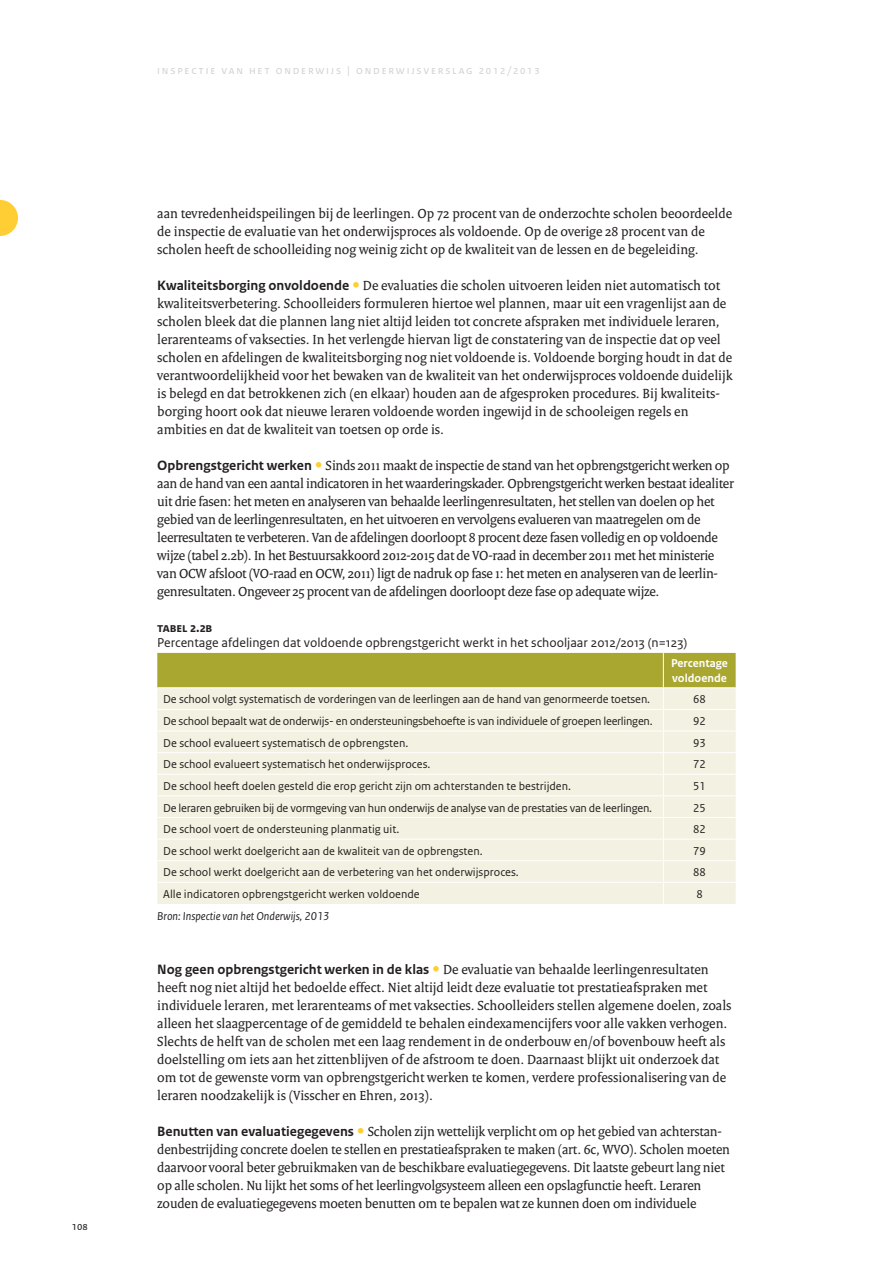
<style>
.page{position:relative;width:893px;height:1263px;background:#fff}
.page>*{position:absolute;margin:0;border:0;box-sizing:border-box;transform-origin:0 0}
.t1{font:14.25px/18px "Rijksoverheid Serif";color:#231f20}
.t2{font:14.25px/18px "Rijksoverheid Serif";letter-spacing:-.02em;color:#231f20}
.t3{font:13.5px "Rijksoverheid Sans Text";color:#231f20}
.t4{font:700 13.5px "Rijksoverheid Sans Text";color:#231f20}
.t5{font:12px "Rijksoverheid Sans Text";color:#231f20}
.t6{font:12px "Rijksoverheid Sans Text";letter-spacing:-.02em;color:#231f20}
.t7{font:12px "Rijksoverheid Sans Text";letter-spacing:.15em;color:#d1d4d3}
.t8{font:italic 12px "Rijksoverheid Sans Text";color:#231f20}
.t9{font:700 12px/15px "Rijksoverheid Sans Text";color:#fff}
.s1{font-family:"Rijksoverheid Sans Text";font-weight:700}
</style>
<div class="page">
<svg style="left:0;top:200px;width:18px;height:36px"></svg>
<svg style="left:157px;top:653px;width:579px;height:251px;background:#e9e7ca"></svg>
<p class="t5" style="left:72px;top:1221px;width:18px">108</p>
<p class="t7" style="left:157px;top:65px;width:384px">INSPECTIE VAN HET ONDERWIJS | ONDERWIJSVERSLAG 2012/2013</p>
<p class="t1" style="left:157px;top:206px;width:576px">aan tevredenheidspeilingen bij de leerlingen. Op 72 procent van de onderzochte scholen beoordeelde de inspectie de evaluatie van het onderwijsproces als voldoende. Op de overige 28 procent van de scholen heeft de schoolleiding nog weinig zicht op de kwaliteit van de lessen en de begeleiding.</p>
<p class="t1" style="left:157px;top:278px;width:577px"><span class="s1">Kwaliteitsborging onvoldoende</span> De evaluaties die scholen uitvoeren leiden niet automatisch tot kwaliteitsverbetering. Schoolleiders formuleren hiertoe wel plannen, maar uit een vragenlijst aan de scholen bleek dat die plannen lang niet altijd leiden tot concrete afspraken met individuele leraren, lerarenteams of vaksecties. In het verlengde hiervan ligt de constatering van de inspectie dat op veel scholen en afdelingen de kwaliteitsborging nog niet voldoende is. Voldoende borging houdt in dat de verantwoordelijkheid voor het bewaken van de kwaliteit van het onderwijsproces voldoende duidelijk is belegd en dat betrokkenen zich (en elkaar) houden aan de afgesproken procedures. Bij kwaliteits&shy;borging hoort ook dat nieuwe leraren voldoende worden ingewijd in de schooleigen regels en ambities en dat de kwaliteit van toetsen op orde is.</p>
<p class="t2" style="left:157px;top:457px;width:578px"><span class="s1">Opbrengstgericht werken</span> Sinds 2011 maakt de inspectie de stand van het opbrengstgericht werken op aan de hand van een aantal indicatoren in het waarderingskader. Opbrengstgericht werken bestaat idealiter uit drie fasen: het meten en analyseren van behaalde leerlingenresultaten, het stellen van doelen op het gebied van de leerlingenresultaten, en het uitvoeren en vervolgens evalueren van maatregelen om de leerresultaten te verbeteren. Van de afdelingen doorloopt 8 procent deze fasen volledig en op voldoende wijze (tabel 2.2b). In het Bestuursakkoord 2012-2015 dat de VO-raad in december 2011 met het ministerie van OCW afsloot (VO-raad en OCW, 2011) ligt de nadruk op fase 1: het meten en analyseren van de leerlin&shy;genresultaten. Ongeveer 25 procent van de afdelingen doorloopt deze fase op adequate wijze.</p>
<p class="t4" style="left:157px;top:622px;width:57px">TABEL 2.2B</p>
<p class="t3" style="left:157px;top:637px;width:531px">Percentage afdelingen dat voldoende opbrengstgericht werkt in het schooljaar 2012/2013 (n=123)</p>
<p class="t9" style="left:671px;top:656px;width:58px">Percentage voldoende</p>
<p class="t5" style="left:163px;top:695px;width:488px">De school volgt systematisch de vorderingen van de leerlingen aan de hand van genormeerde toetsen.</p>
<p class="t5" style="left:693px;top:695px;width:14px">68</p>
<p class="t6" style="left:163px;top:717px;width:491px">De school bepaalt wat de onderwijs- en ondersteuningsbehoefte is van individuele of groepen leerlingen.</p>
<p class="t5" style="left:693px;top:717px;width:14px">92</p>
<p class="t5" style="left:163px;top:738px;width:247px">De school evalueert systematisch de opbrengsten.</p>
<p class="t5" style="left:693px;top:738px;width:14px">93</p>
<p class="t5" style="left:163px;top:760px;width:269px">De school evalueert systematisch het onderwijsproces.</p>
<p class="t5" style="left:693px;top:760px;width:14px">72</p>
<p class="t5" style="left:163px;top:781px;width:409px">De school heeft doelen gesteld die erop gericht zijn om achterstanden te bestrijden.</p>
<p class="t5" style="left:693px;top:781px;width:14px">51</p>
<p class="t6" style="left:163px;top:803px;width:490px">De leraren gebruiken bij de vormgeving van hun onderwijs de analyse van de prestaties van de leerlingen.</p>
<p class="t5" style="left:693px;top:803px;width:14px">25</p>
<p class="t5" style="left:163px;top:825px;width:238px">De school voert de ondersteuning planmatig uit.</p>
<p class="t5" style="left:693px;top:825px;width:14px">82</p>
<p class="t5" style="left:163px;top:846px;width:321px">De school werkt doelgericht aan de kwaliteit van de opbrengsten.</p>
<p class="t5" style="left:693px;top:846px;width:14px">79</p>
<p class="t5" style="left:163px;top:868px;width:357px">De school werkt doelgericht aan de verbetering van het onderwijsproces.</p>
<p class="t5" style="left:693px;top:868px;width:14px">88</p>
<p class="t5" style="left:163px;top:889px;width:258px">Alle indicatoren opbrengstgericht werken voldoende</p>
<p class="t5" style="left:696px;top:889px;width:8px">8</p>
<p class="t8" style="left:157px;top:911px;width:174px">Bron: Inspectie van het Onderwijs, 2013</p>
<p class="t1" style="left:157px;top:962px;width:576px"><span class="s1">Nog geen opbrengstgericht werken in de klas</span> De evaluatie van behaalde leerlingenresultaten heeft nog niet altijd het bedoelde effect. Niet altijd leidt deze evaluatie tot prestatieafspraken met individuele leraren, met lerarenteams of met vaksecties. Schoolleiders stellen algemene doelen, zoals alleen het slaagpercentage of de gemiddeld te behalen eindexamencijfers voor alle vakken verhogen.<br>Slechts de helft van de scholen met een laag rendement in de onderbouw en/of bovenbouw heeft als doelstelling om iets aan het zittenblijven of de afstroom te doen. Daarnaast blijkt uit onderzoek dat om tot de gewenste vorm van opbrengstgericht werken te komen, verdere professionalisering van de leraren noodzakelijk is (Visscher en Ehren, 2013).</p>
<p class="t1" style="left:157px;top:1124px;width:574px"><span class="s1">Benutten van evaluatiegegevens</span> Scholen zijn wettelijk verplicht om op het gebied van achterstan&shy;denbestrijding concrete doelen te stellen en prestatieafspraken te maken (art. 6c, WVO). Scholen moeten daarvoor vooral beter gebruikmaken van de beschikbare evaluatiegegevens. Dit laatste gebeurt lang niet op alle scholen. Nu lijkt het soms of het leerlingvolgsysteem alleen een opslagfunctie heeft. Leraren zouden de evaluatiegegevens moeten benutten om te bepalen wat ze kunnen doen om individuele</p>
</div>
